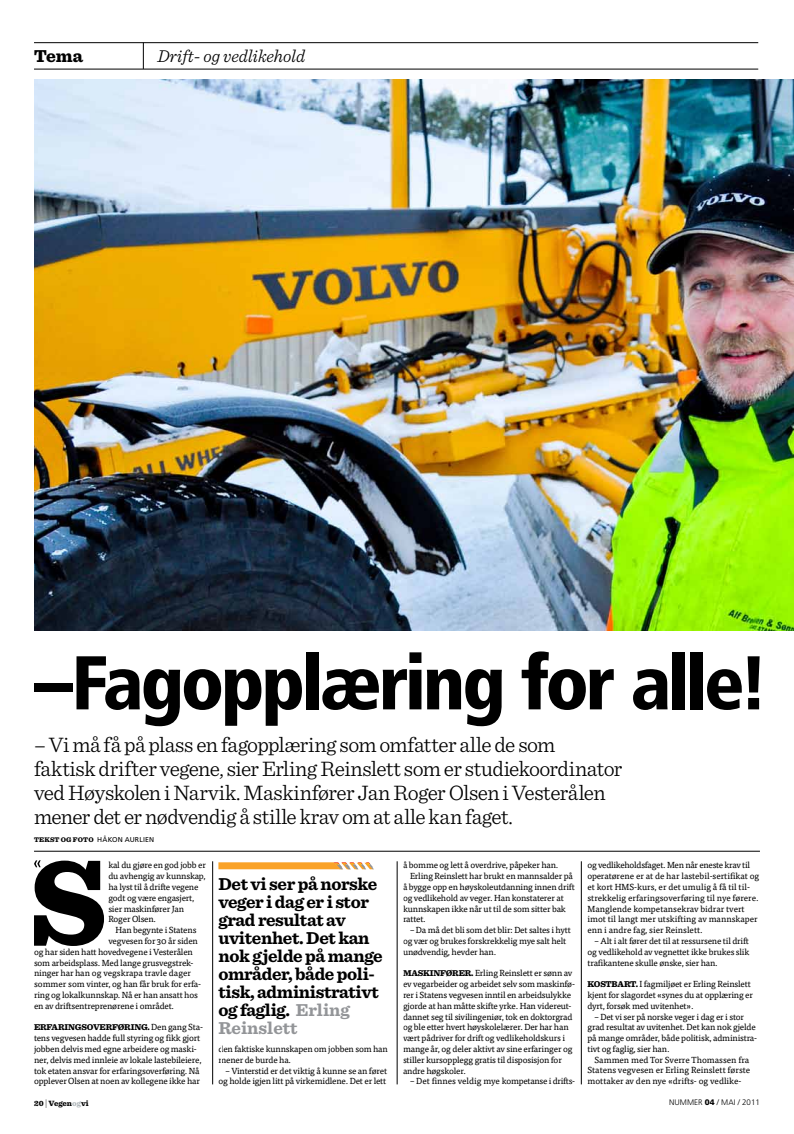
<style>
.page{position:relative;width:794px;height:1134px;background:#fff}
.page>*{position:absolute;margin:0;border:0;box-sizing:border-box;transform-origin:0 0}
.t1{font:900 123.7px "Sentinel";color:#000}
.t2{font:900 condensed 76px "Frutiger LT Std";letter-spacing:-.04em;color:#000}
.t3{font:300 22px/24px "Sentinel";letter-spacing:-.025em;color:#000}
.t4{font:700 18px/18px "Sentinel";letter-spacing:-.02em;color:#000}
.t5{font:italic 300 18px "Sentinel";color:#000}
.t6{font:900 18px "Sentinel";color:#000}
.t7{font:8.8px/10.8px "Tisa OT";letter-spacing:-.02em;color:#000}
.t8{font:8.8px/10.8px "Tisa OT";color:#000}
.t9{font:900 8.8px "Sentinel";letter-spacing:-.02em;color:#000}
.t10{font:300 8px "Frutiger LT Std";color:#000}
.t11{font:900 8px "Sentinel";color:#000}
.t12{font:7px "Frutiger LT Std";letter-spacing:.02em;color:#000}
.s1{font-family:"Sentinel";font-weight:900}
.s2{color:#939598}
.s3{font-weight:300;font-size:9.6px}
.s4{color:#b0b7bb}
.s5{font-weight:900}
</style>
<div class="page">
<hr style="left:34px;top:69px;width:724px;height:1px;background:#000">
<hr style="left:34px;top:43px;width:724px;height:1px;background:#000">
<svg style="left:143px;top:43px;width:1px;height:26px"></svg>
<img style="left:34px;top:80px;width:760px;height:551px">
<hr style="left:397px;top:861px;width:1px;height:223px;background:#000">
<hr style="left:581px;top:861px;width:1px;height:223px;background:#000">
<hr style="left:34px;top:851px;width:726px;height:1px;background:#000">
<hr style="left:212px;top:861px;width:1px;height:223px;background:#000">
<svg style="left:218px;top:862px;width:156px;height:7px"></svg>
<svg style="left:34px;top:860px;width:7px;height:7px"></svg>
<h3 class="t6" style="left:34px;top:41px;width:51px">Tema</h3>
<h3 class="t5" style="left:157px;top:42px;width:149px">Drift- og vedlikehold</h3>
<h2 class="t2" style="left:34px;top:637px;width:736px">–Fagopplæring for alle!</h2>
<p class="t3" style="left:34px;top:731px;width:590px">– Vi må få på plass en fagopplæring som omfatter alle de som faktisk drifter vegene, sier Erling Reinslett som er studiekoordinator ved Høyskolen i Narvik. Maskinfører Jan Roger Olsen i Vesterålen mener det er nødvendig å stille krav om at alle kan faget.</p>
<h1 class="t1" style="left:29px;top:804px;width:72px">S</h1>
<p class="t7" style="left:108px;top:860px;width:99px">kal du gjøre en god jobb er du avhengig av kunnskap, ha lyst til å drifte vegene godt og være engasjert, sier maskinfører Jan<br>Roger Olsen.</p>
<p class="t12" style="left:34px;top:835px;width:122px"><span class="s1">TEKST OG FOTO</span> HÅKON AURLIEN</p>
<p class="t8" style="left:587px;top:860px;width:173px">og vedlikeholdsfaget. Men når eneste krav til operatørene er at de har lastebil-sertifikat og et kort HMS-kurs, er det umulig å få til til&shy;strekkelig erfaringsoverføring til nye førere.<br>Manglende kompetansekrav bidrar tvert imot til langt mer utskifting av mannskaper enn i andre fag, sier Reinslett.</p>
<p class="t7" style="left:587px;top:935px;width:163px;text-align:justify;text-indent:7px">– Alt i alt fører det til at ressursene til drift og vedlikehold av vegnettet ikke brukes slik trafikantene skulle ønske, sier han.</p>
<p class="t9" style="left:587px;top:977px;width:20px">KOSTBART</p>
<p class="t7" style="left:403px;top:860px;width:157px">å bomme og lett å overdrive, påpeker han.</p>
<p class="t7" style="left:410px;top:871px;width:164px">Erling Reinslett har brukt en mannsalder på</p>
<p class="t7" style="left:403px;top:881px;width:173px">å bygge opp en høyskoleutdanning innen drift</p>
<p class="t7" style="left:403px;top:892px;width:162px">og vedlikehold av veger. Han konstaterer at</p>
<p class="t7" style="left:403px;top:903px;width:164px">kunnskapen ikke når ut til de som sitter bak</p>
<p class="t7" style="left:403px;top:914px;width:24px">rattet.</p>
<p class="t7" style="left:403px;top:925px;width:169px;text-indent:7px">– Da må det bli som det blir: Det saltes i hytt og vær og brukes forskrekkelig mye salt helt unødvendig, hevder han.</p>
<p class="t9" style="left:403px;top:966px;width:8px">MAS</p>
<p class="t9" style="left:423px;top:966px;width:37px">KINFØRER</p>
<h3 class="t4" style="left:218px;top:874px;width:166px">Det vi ser på norske veger i dag er i stor grad resultat av uvitenhet. Det kan nok gjelde på mange områder, både poli&shy;tisk, administrativt og faglig. <span class="s2">Erling<br>Reinslett</span></h3>
<p class="t7" style="left:115px;top:925px;width:82px">Han begynte i Statens</p>
<p class="t7" style="left:108px;top:935px;width:91px">vegvesen for 30 år siden</p>
<p class="t7" style="left:34px;top:946px;width:160px">og har siden hatt hovedvegene i Vesterålen</p>
<p class="t7" style="left:34px;top:957px;width:161px">som arbeidsplass. Med lange grusvegstrek-</p>
<p class="t8" style="left:34px;top:968px;width:159px">ninger har han og vegskrapa travle dager</p>
<p class="t7" style="left:34px;top:979px;width:169px">sommer som vinter, og han får bruk for erfa-</p>
<p class="t7" style="left:34px;top:989px;width:165px">ring og lokalkunnskap. Nå er han ansatt hos</p>
<p class="t7" style="left:34px;top:1000px;width:142px">en av driftsentreprenørene i området.</p>
<p class="t9" style="left:34px;top:1020px;width:25px">ER FARIN</p>
<p class="t9" style="left:75px;top:1020px;width:57px">GSOVERFØRIN</p>
<p class="t7" style="left:403px;top:968px;width:173px;text-indent:68px"><span class="s1">.</span> Erling Reinslett er sønn av ev vegarbeider og arbeidet selv som maskinfø&shy;rer i Statens vegvesen inntil en arbeidsulykke gjorde at han måtte skifte yrke. Han videreut&shy;dannet seg til sivilingeniør, tok en doktorgrad og ble etter hvert høyskolelærer. Der har han vært pådriver for drift og vedlikeholdskurs i mange år, og deler aktivt av sine erfaringer og stiller kursopplegg gratis til disposisjon for andre høgskoler.</p>
<p class="t7" style="left:410px;top:1076px;width:167px">– Det finnes veldig mye kompetanse i drifts-</p>
<p class="t7" style="left:587px;top:979px;width:167px;text-indent:48px"><span class="s1">.</span> I fagmiljøet er Erling Reinslett kjent for slagordet «synes du at opplæring er dyrt, forsøk med uvitenhet».</p>
<p class="t7" style="left:587px;top:1011px;width:171px;text-indent:7px">– Det vi ser på norske veger i dag er i stor grad resultat av uvitenhet. Det kan nok gjelde på mange områder, både politisk, administra&shy;tivt og faglig, sier han.</p>
<p class="t7" style="left:587px;top:1054px;width:164px;text-align:justify;text-indent:7px">Sammen med Tor Sverre Thomassen fra Statens vegvesen er Erling Reinslett første mottaker av den nye «drifts- og vedlike-</p>
<p class="t7" style="left:34px;top:1022px;width:170px;text-indent:107px"><span class="s1">G.</span> Den gang Sta&shy;tens vegvesen hadde full styring og fikk gjort jobben delvis med egne arbeidere og maski&shy;ner, delvis med innleie av lokale lastebileiere, tok etaten ansvar for erfaringsoverføring. Nå opplever Olsen at noen av kollegene ikke har</p>
<p class="t7" style="left:218px;top:1043px;width:171px">den faktiske kunnskapen om jobben som han mener de burde ha.</p>
<p class="t7" style="left:218px;top:1065px;width:170px;text-align:right">– Vinterstid er det viktig å kunne se an føret og holde igjen litt på virkemidlene. Det er lett</p>
<p class="t11" style="left:34px;top:1096px;width:56px">20 <span class="s3">|</span> Vegen<span class="s4">og</span>vi</p>
<p class="t10" style="left:669px;top:1098px;width:92px">NUMMER <span class="s5">04</span> / MAI / 2011</p>
</div>
